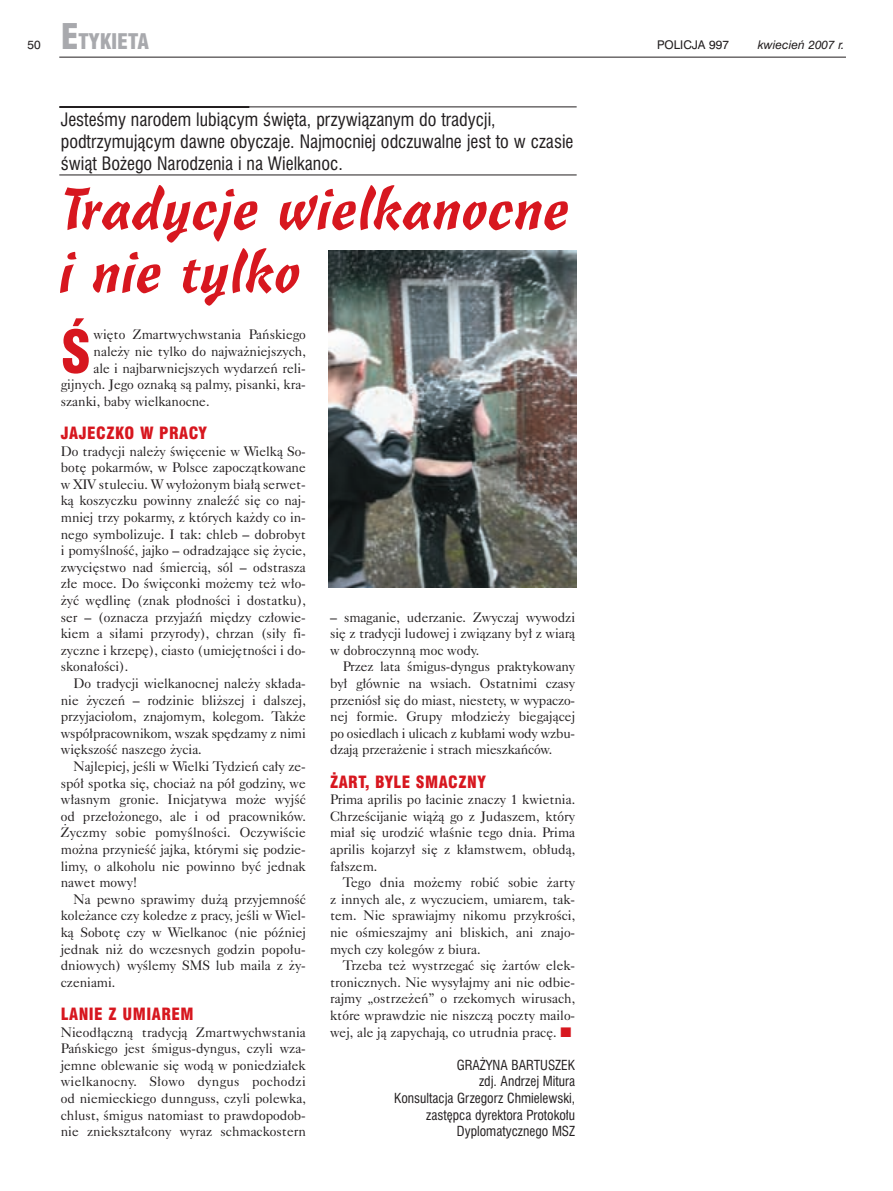
<style>
.page{position:relative;width:893px;height:1191px;background:#fff}
.page>*{position:absolute;margin:0;border:0;box-sizing:border-box;transform-origin:0 0}
.t1{font:58.5px/63px "Freehand Four Seven One PL";color:#d7171f}
.t2{font:900 condensed 57px "Swiss 721 PL";color:#d7171f}
.t3{font:900 condensed 21px "Swiss 721 PL";color:#a8a9ad}
.t4{font:condensed 18px/21.6px "Swiss 721 PL";color:#231f20}
.t5{font:900 condensed 16.5px "Swiss 721 PL";letter-spacing:.025em;color:#d7171f}
.t6{font:13.8px/16.6px "Caslon 540 PL";color:#231f20;text-align:justify}
.t7{font:condensed 13.5px/16.6px "Swiss 721 PL";color:#231f20;text-align:right}
.t8{font:italic 12px "Swiss 721 PL";color:#231f20}
.t9{font:12px "Swiss 721 PL";color:#231f20}
.s1{font-size:34.5px}
.s2{color:#d7171f}
</style>
<div class="page">
<svg style="left:59px;top:56px;width:787px;height:532px"></svg>
<p class="t9" style="left:28px;top:40px;width:15px">50</p>
<h3 class="t3" style="left:61px;top:33px;width:90px"><span class="s1">E</span>TYKIETA</h3>
<h3 class="t4" style="left:61px;top:110px;width:514px">JesteÊmy narodem lubiàcym Êwi´ta, przywiàzanym do tradycji, podtrzymujàcym dawne obyczaje. Najmocniej odczuwalne jest to w czasie<br>Êwiàt Bo˝ego Narodzenia i na Wielkanoc.</h3>
<h1 class="t1" style="left:61px;top:182px;width:512px">Tradycje wielkanocne i nie tylko</h1>
<h2 class="t2" style="left:61px;top:328px;width:31px">Â</h2>
<p class="t6" style="left:94px;top:328px;width:214px">wi´to Zmartwychwstania Paƒskiego</p>
<p class="t6" style="left:94px;top:344px;width:214px">nale˝y nie tylko do najwa˝niejszych,</p>
<p class="t6" style="left:94px;top:361px;width:214px">ale i najbarwniejszych wydarzeƒ reli-</p>
<p class="t6" style="left:61px;top:377px;width:247px">gijnych. Jego oznakà sà palmy, pisanki, kra-</p>
<p class="t6" style="left:61px;top:394px;width:150px">szanki, baby wielkanocne.</p>
<p class="t5" style="left:61px;top:426px;width:148px">JAJECZKO W PRACY</p>
<p class="t6" style="left:61px;top:444px;width:247px">Do tradycji nale˝y Êwi´cenie w Wielkà So&shy;bot´ pokarmów, w Polsce zapoczàtkowane w XIV stuleciu. W wy∏o˝onym bia∏à serwet&shy;kà koszyczku powinny znaleêç si´ co naj&shy;mniej trzy pokarmy, z których ka˝dy co in&shy;nego symbolizuje. I tak: chleb – dobrobyt i pomyÊlnoÊç, jajko – odradzajàce si´ ˝ycie, zwyci´stwo nad Êmiercià, sól – odstrasza z∏e moce. Do Êwi´conki mo˝emy te˝ w∏o-˝yç w´dlin´ (znak p∏odnoÊci i dostatku), ser – (oznacza przyjaêƒ mi´dzy cz∏owie&shy;kiem a si∏ami przyrody), chrzan (si∏y fi&shy;zyczne i krzep´), ciasto (umiej´tnoÊci i do&shy;skona∏oÊci).</p>
<p class="t6" style="left:61px;top:676px;width:247px;text-indent:13px">Do tradycji wielkanocnej nale˝y sk∏ada&shy;nie ˝yczeƒ – rodzinie bli˝szej i dalszej, przyjacio∏om, znajomym, kolegom. Tak˝e wspó∏pracownikom, wszak sp´dzamy z nimi wi´kszoÊç naszego ˝ycia.</p>
<p class="t6" style="left:61px;top:759px;width:247px;text-indent:13px">Najlepiej, jeÊli w Wielki Tydzieƒ ca∏y ze&shy;spó∏ spotka si´, chocia˝ na pó∏ godziny, we w∏asnym gronie. Inicjatywa mo˝e wyjÊç od prze∏o˝onego, ale i od pracowników. ˚yczmy sobie pomyÊlnoÊci. OczywiÊcie mo˝na przynieÊç jajka, którymi si´ podzie&shy;limy, o alkoholu nie powinno byç jednak nawet mowy!</p>
<p class="t6" style="left:61px;top:892px;width:247px;text-indent:13px">Na pewno sprawimy du˝à przyjemnoÊç kole˝ance czy koledze z pracy, jeÊli w Wiel&shy;kà Sobot´ czy w Wielkanoc (nie póêniej jednak ni˝ do wczesnych godzin popo∏u&shy;dniowych) wyÊlemy SMS lub maila z ˝y&shy;czeniami.</p>
<p class="t5" style="left:61px;top:1007px;width:134px">LANIE Z UMIAREM</p>
<p class="t6" style="left:61px;top:1025px;width:247px">Nieod∏àcznà tradycjà Zmartwychwstania Paƒskiego jest Êmigus-dyngus, czyli wza&shy;jemne oblewanie si´ wodà w poniedzia∏ek wielkanocny. S∏owo dyngus pochodzi od niemieckiego dunnguss, czyli polewka, chlust, Êmigus natomiast to prawdopodob&shy;nie zniekszta∏cony wyraz schmackostern</p>
<p class="t6" style="left:330px;top:610px;width:247px">– smaganie, uderzanie. Zwyczaj wywodzi si´ z tradycji ludowej i zwiàzany by∏ z wiarà w dobroczynnà moc wody.</p>
<p class="t6" style="left:330px;top:660px;width:247px;text-indent:13px">Przez lata Êmigus-dyngus praktykowany by∏ g∏ównie na wsiach. Ostatnimi czasy przeniós∏ si´ do miast, niestety, w wypaczo&shy;nej formie. Grupy m∏odzie˝y biegajàcej po osiedlach i ulicach z kub∏ami wody wzbu&shy;dzajà przera˝enie i strach mieszkaƒców.</p>
<p class="t5" style="left:330px;top:774px;width:157px">˚ART, BYLE SMACZNY</p>
<p class="t6" style="left:330px;top:792px;width:247px">Prima aprilis po ∏acinie znaczy 1 kwietnia.<br>ChrzeÊcijanie wià˝à go z Judaszem, który mia∏ si´ urodziç w∏aÊnie tego dnia. Prima aprilis kojarzy∏ si´ z k∏amstwem, ob∏udà, fa∏szem.</p>
<p class="t6" style="left:330px;top:875px;width:247px;text-indent:13px">Tego dnia mo˝emy robiç sobie ˝arty z innych ale, z wyczuciem, umiarem, tak&shy;tem. Nie sprawiajmy nikomu przykroÊci, nie oÊmieszajmy ani bliskich, ani znajo&shy;mych czy kolegów z biura.</p>
<p class="t6" style="left:330px;top:958px;width:247px;text-indent:13px">Trzeba te˝ wystrzegaç si´ ˝artów elek&shy;tronicznych. Nie wysy∏ajmy ani nie odbie&shy;rajmy „ostrze˝eƒ” o rzekomych wirusach, które wprawdzie nie niszczà poczty mailo&shy;wej, ale jà zapychajà, co utrudnia prac´. <span class="s2">■</span></p>
<p class="t7" style="left:394px;top:1057px;width:182px">GRA˚YNA BARTUSZEK<br>zdj. Andrzej Mitura<br>Konsultacja Grzegorz Chmielewski, zast´pca dyrektora Protoko∏u<br>Dyplomatycznego MSZ</p>
<p class="t9" style="left:657px;top:40px;width:73px">POLICJA 997</p>
<p class="t8" style="left:758px;top:40px;width:88px">kwiecieƒ 2007 r.</p>
</div>
